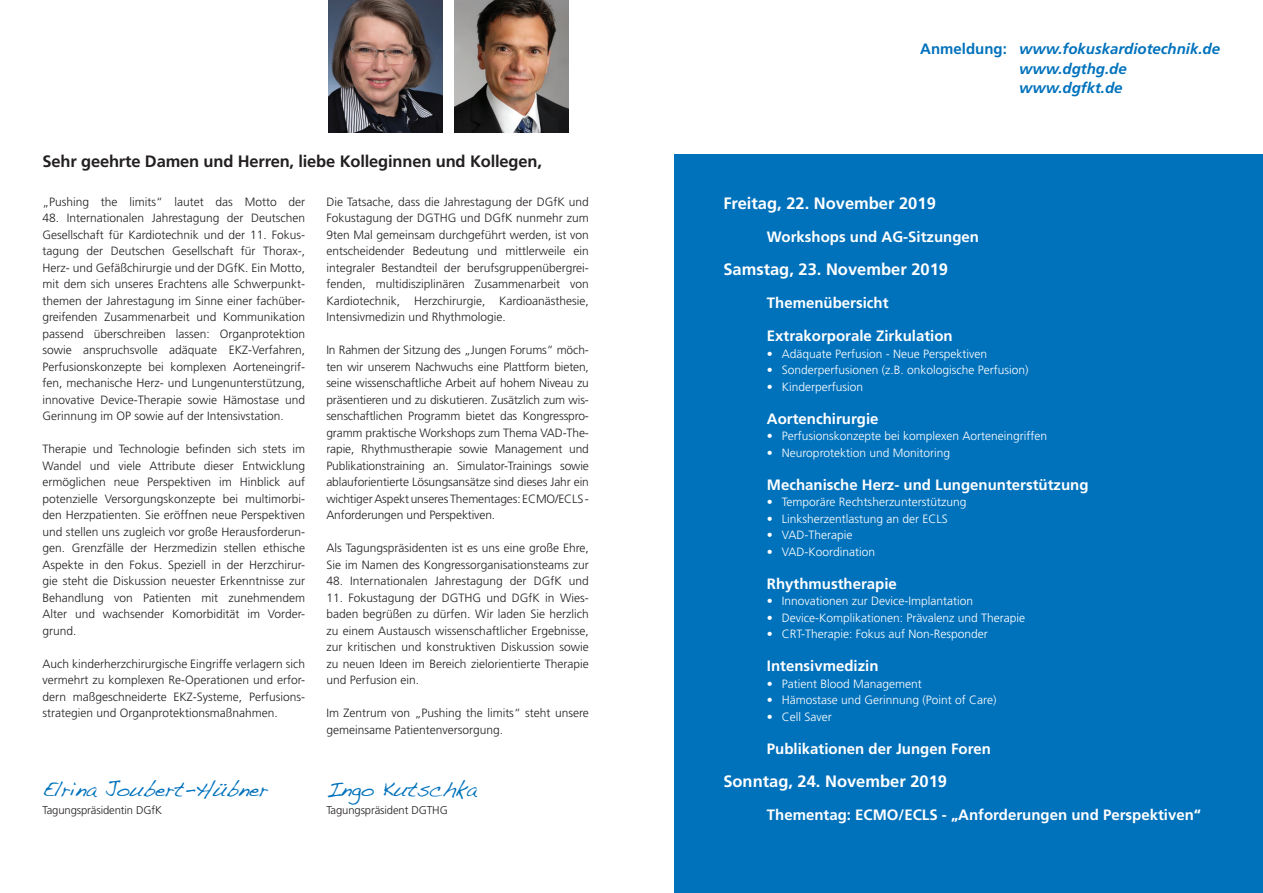
<style>
.page{position:relative;width:1263px;height:893px;background:#fff}
.page>*{position:absolute;margin:0;border:0;box-sizing:border-box;transform-origin:0 0}
.t1{font:21px "Handwriting Dakota";letter-spacing:-.01em;color:#0072bc}
.t2{font:700 16.5px "Frutiger";color:#fff}
.t3{font:700 16.5px "Frutiger";letter-spacing:-.01em;color:#231f20}
.t4{font:700 15px "Frutiger";color:#fff}
.t5{font:italic 700 15px "Frutiger";color:#0072bc}
.t6{font:300 12px/16.5px "Frutiger";color:#231f20;text-align:justify}
.t7{font:300 12px "Frutiger";color:#fff}
.t8{font:300 11.25px "Frutiger";letter-spacing:-.01em;color:#231f20}
.s1{font-style:normal}
</style>
<div class="page">
<img style="left:454px;top:0;width:114px;height:133px">
<img style="left:328px;top:0;width:114px;height:133px">
<div style="left:674px;top:154px;width:589px;height:739px;background:#0072bc"></div>
<p class="t3" style="left:43px;top:151px;width:501px">Sehr geehrte Damen und Herren, liebe Kolleginnen und Kollegen,</p>
<p class="t6" style="left:43px;top:193px;width:264px">„Pushing the limits“ lautet das Motto der</p>
<p class="t6" style="left:43px;top:210px;width:264px">48. Internationalen Jahrestagung der Deutschen Gesellschaft für Kardiotechnik und der 11. Fokus&shy;tagung der Deutschen Gesellschaft für Thorax-, Herz- und Gefäßchirurgie und der DGfK. Ein Motto, mit dem sich unseres Erachtens alle Schwerpunkt&shy;themen der Jahrestagung im Sinne einer fachüber&shy;greifenden Zusammenarbeit und Kommunikation passend überschreiben lassen: Organprotektion sowie anspruchsvolle adäquate EKZ-Verfahren, Perfusionskonzepte bei komplexen Aorteneingrif&shy;fen, mechanische Herz- und Lungenunterstützung, innovative Device-Therapie sowie Hämostase und Gerinnung im OP sowie auf der Intensivstation.</p>
<p class="t6" style="left:43px;top:441px;width:264px">Therapie und Technologie befinden sich stets im Wandel und viele Attribute dieser Entwicklung ermöglichen neue Perspektiven im Hinblick auf potenzielle Versorgungskonzepte bei multimorbi&shy;den Herzpatienten. Sie eröffnen neue Perspektiven und stellen uns zugleich vor große Herausforderun&shy;gen. Grenzfälle der Herzmedizin stellen ethische Aspekte in den Fokus. Speziell in der Herzchirur&shy;gie steht die Diskussion neuester Erkenntnisse zur Behandlung von Patienten mit zunehmendem Alter und wachsender Komorbidität im Vorder&shy;grund.</p>
<p class="t6" style="left:43px;top:655px;width:264px">Auch kinderherzchirurgische Eingriffe verlagern sich vermehrt zu komplexen Re-Operationen und erfor&shy;dern maßgeschneiderte EKZ-Systeme, Perfusions&shy;strategien und Organprotektionsmaßnahmen.</p>
<p class="t6" style="left:326px;top:193px;width:264px">Die Tatsache, dass die Jahrestagung der DGfK und Fokustagung der DGTHG und DGfK nunmehr zum 9ten Mal gemeinsam durchgeführt werden, ist von entscheidender Bedeutung und mittlerweile ein integraler Bestandteil der berufsgruppenübergrei&shy;fenden, multidisziplinären Zusammenarbeit von Kardiotechnik, Herzchirurgie, Kardioanästhesie, Intensivmedizin und Rhythmologie.</p>
<p class="t6" style="left:326px;top:342px;width:264px">In Rahmen der Sitzung des „Jungen Forums“ möch&shy;ten wir unserem Nachwuchs eine Plattform bieten, seine wissenschaftliche Arbeit auf hohem Niveau zu präsentieren und zu diskutieren. Zusätzlich zum wis&shy;senschaftlichen Programm bietet das Kongresspro&shy;gramm praktische Workshops zum Thema VAD-The&shy;rapie, Rhythmustherapie sowie Management und Publikationstraining an. Simulator-Trainings sowie ablauforientierte Lösungsansätze sind dieses Jahr ein wichtiger Aspekt unseres Thementages: ECMO/ECLS - Anforderungen und Perspektiven.</p>
<p class="t6" style="left:326px;top:540px;width:264px">Als Tagungspräsidenten ist es uns eine große Ehre,<br>Sie im Namen des Kongressorganisationsteams zur</p>
<p class="t6" style="left:326px;top:573px;width:264px">48. Internationalen Jahrestagung der DGfK und</p>
<p class="t6" style="left:326px;top:589px;width:264px">11. Fokustagung der DGTHG und DGfK in Wies&shy;baden begrüßen zu dürfen. Wir laden Sie herzlich zu einem Austausch wissenschaftlicher Ergebnisse, zur kritischen und konstruktiven Diskussion sowie zu neuen Ideen im Bereich zielorientierte Therapie und Perfusion ein.</p>
<p class="t6" style="left:326px;top:705px;width:264px">Im Zentrum von „Pushing the limits“ steht unsere gemeinsame Patientenversorgung.</p>
<p class="t1" style="left:43px;top:776px;width:227px">Elrina Joubert-Hübner</p>
<p class="t8" style="left:43px;top:804px;width:121px">Tagungspräsidentin DGfK</p>
<p class="t1" style="left:326px;top:776px;width:152px">Ingo Kutschka</p>
<p class="t8" style="left:326px;top:804px;width:123px">Tagungspräsident DGTHG</p>
<p class="t5" style="left:920px;top:40px;width:301px"><span class="s1">Anmeldung:</span> www.fokuskardiotechnik.de</p>
<p class="t5" style="left:1019px;top:60px;width:109px">www.dgthg.de</p>
<p class="t5" style="left:1019px;top:79px;width:105px">www.dgfkt.de</p>
<p class="t2" style="left:723px;top:194px;width:214px">Freitag, 22. November 2019</p>
<p class="t4" style="left:767px;top:228px;width:214px">Workshops und AG-Sitzungen</p>
<p class="t2" style="left:723px;top:260px;width:226px">Samstag, 23. November 2019</p>
<p class="t4" style="left:767px;top:294px;width:123px">Themenübersicht</p>
<p class="t4" style="left:767px;top:327px;width:187px">Extrakorporale Zirkulation</p>
<p class="t7" style="left:767px;top:347px;width:222px">• Adäquate Perfusion - Neue Perspektiven</p>
<p class="t7" style="left:767px;top:363px;width:263px">• Sonderperfusionen (z.B. onkologische Perfusion)</p>
<p class="t7" style="left:767px;top:380px;width:98px">• Kinderperfusion</p>
<p class="t4" style="left:767px;top:410px;width:113px">Aortenchirurgie</p>
<p class="t7" style="left:767px;top:429px;width:282px">• Perfusionskonzepte bei komplexen Aorteneingriffen</p>
<p class="t7" style="left:767px;top:446px;width:185px">• Neuroprotektion und Monitoring</p>
<p class="t4" style="left:767px;top:476px;width:323px">Mechanische Herz- und Lungenunterstützung</p>
<p class="t7" style="left:767px;top:495px;width:201px">• Temporäre Rechtsherzunterstützung</p>
<p class="t7" style="left:767px;top:512px;width:183px">• Linksherzentlastung an der ECLS</p>
<p class="t7" style="left:767px;top:528px;width:87px">• VAD-Therapie</p>
<p class="t7" style="left:767px;top:545px;width:110px">• VAD-Koordination</p>
<p class="t4" style="left:767px;top:575px;width:132px">Rhythmustherapie</p>
<p class="t7" style="left:767px;top:594px;width:208px">• Innovationen zur Device-Implantation</p>
<p class="t7" style="left:767px;top:611px;width:260px">• Device-Komplikationen: Prävalenz und Therapie</p>
<p class="t7" style="left:767px;top:627px;width:222px">• CRT-Therapie: Fokus auf Non-Responder</p>
<p class="t4" style="left:767px;top:657px;width:113px">Intensivmedizin</p>
<p class="t7" style="left:767px;top:677px;width:157px">• Patient Blood Management</p>
<p class="t7" style="left:767px;top:693px;width:231px">• Hämostase und Gerinnung (Point of Care)</p>
<p class="t7" style="left:767px;top:710px;width:66px">• Cell Saver</p>
<p class="t4" style="left:767px;top:740px;width:225px">Publikationen der Jungen Foren</p>
<p class="t2" style="left:723px;top:771px;width:225px">Sonntag, 24. November 2019</p>
<p class="t4" style="left:767px;top:806px;width:436px">Thementag: ECMO/ECLS - „Anforderungen und Perspektiven“</p>
</div>
